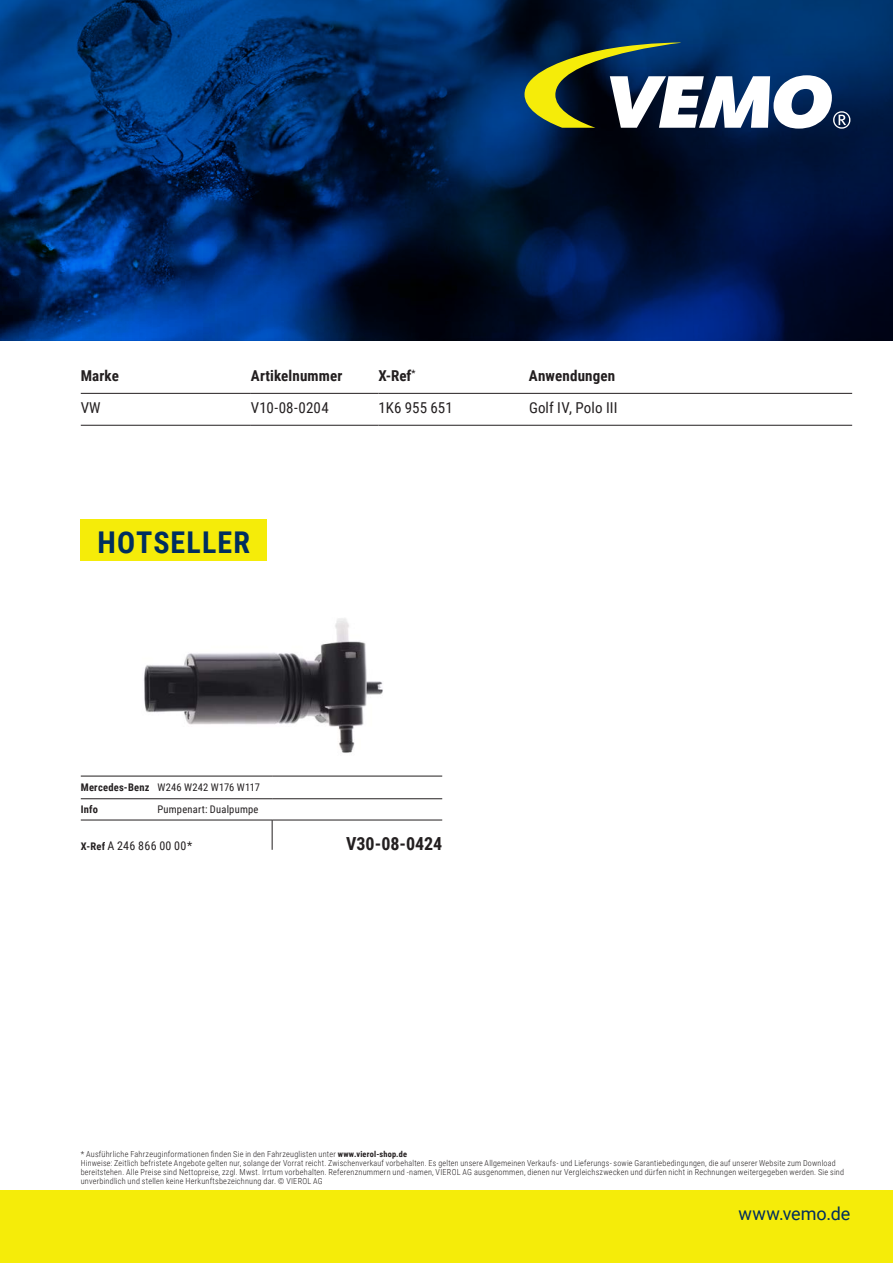
<style>
.page{position:relative;width:893px;height:1263px;background:#fff}
.page>*{position:absolute;margin:0;border:0;box-sizing:border-box;transform-origin:0 0}
.t1{font:700 30px "Roboto Condensed";letter-spacing:.035em;color:#002e5e}
.t2{font:18px "Roboto";color:#002e5e}
.t3{font:700 18px "Roboto Condensed";letter-spacing:-.005em;color:#231f20}
.t4{font:15px "Roboto Condensed";letter-spacing:.005em;color:#231f20}
.t5{font:700 15px "Roboto Condensed";letter-spacing:.01em;color:#231f20}
.t6{font:12px "Roboto Condensed";letter-spacing:.025em;color:#231f20}
.t7{font:700 10.5px/21.9px "Roboto Condensed";color:#231f20}
.t8{font:10.5px "Roboto Condensed";letter-spacing:.025em;color:#231f20}
.t9{font:300 8.25px/9px "Roboto Condensed";letter-spacing:.025em;color:#231f20}
.s1{font-weight:400}
.s2{font-weight:700;font-size:10.5px}
.s3{font-weight:700}
</style>
<div class="page">
<svg style="left:0;top:0;width:893px;height:340px;background:#002357"></svg>
<svg style="left:524px;top:43px;width:326px;height:86px"></svg>
<div style="left:0;top:1191px;width:893px;height:72px;background:#f5ec09"></div>
<img style="left:144px;top:618px;width:239px;height:135px">
<hr style="left:81px;top:776px;width:191px;height:1px;background:#231f20">
<hr style="left:272px;top:776px;width:170px;height:1px;background:#231f20">
<hr style="left:81px;top:798px;width:191px;height:1px;background:#231f20">
<hr style="left:272px;top:798px;width:170px;height:1px;background:#231f20">
<hr style="left:81px;top:820px;width:191px;height:1px;background:#231f20">
<hr style="left:272px;top:820px;width:170px;height:1px;background:#231f20">
<hr style="left:272px;top:820px;width:1px;height:30px;background:#231f20">
<div style="left:80px;top:519px;width:187px;height:42px;background:#f5ec09"></div>
<hr style="left:81px;top:393px;width:170px;height:1px;background:#231f20">
<hr style="left:251px;top:393px;width:127px;height:1px;background:#231f20">
<hr style="left:378px;top:393px;width:151px;height:1px;background:#231f20">
<hr style="left:529px;top:393px;width:323px;height:1px;background:#231f20">
<hr style="left:81px;top:425px;width:170px;height:1px;background:#231f20">
<hr style="left:251px;top:425px;width:127px;height:1px;background:#231f20">
<hr style="left:378px;top:425px;width:151px;height:1px;background:#231f20">
<hr style="left:529px;top:425px;width:323px;height:1px;background:#231f20">
<h3 class="t5" style="left:81px;top:366px;width:40px">Marke</h3>
<h3 class="t5" style="left:251px;top:366px;width:93px">Artikelnummer</h3>
<h3 class="t5" style="left:378px;top:366px;width:39px">X-Ref<sup>*</sup></h3>
<h3 class="t5" style="left:529px;top:366px;width:88px">Anwendungen</h3>
<h3 class="t4" style="left:81px;top:397px;width:21px">VW</h3>
<h3 class="t4" style="left:251px;top:397px;width:79px">V10-08-0204</h3>
<h3 class="t4" style="left:378px;top:397px;width:76px">1K6 955 651</h3>
<h3 class="t4" style="left:529px;top:397px;width:90px">Golf IV, Polo III</h3>
<h1 class="t1" style="left:98px;top:521px;width:154px">HOTSELLER</h1>
<p class="t7" style="left:81px;top:776px;width:181px">Mercedes-Benz <span class="s1">W246 W242 W176 W117<br></span>Info</p>
<p class="t8" style="left:157px;top:802px;width:103px">Pumpenart: Dualpumpe</p>
<h3 class="t6" style="left:81px;top:837px;width:113px"><span class="s2">X-Ref</span> A 246 866 00 00*</h3>
<h2 class="t3" style="left:346px;top:831px;width:98px">V30-08-0424</h2>
<p class="t9" style="left:81px;top:1149px;width:765px">* Ausführliche Fahrzeuginformationen finden Sie in den Fahrzeuglisten unter <span class="s3">www.vierol-shop.de<br></span>Hinweise: Zeitlich befristete Angebote gelten nur, solange der Vorrat reicht. Zwischenverkauf vorbehalten. Es gelten unsere Allgemeinen Verkaufs- und Lieferungs- sowie Garantiebedingungen, die auf unserer Website zum Download bereitstehen. Alle Preise sind Nettopreise, zzgl. Mwst. Irrtum vorbehalten. Referenznummern und -namen, VIEROL AG ausgenommen, dienen nur Vergleichszwecken und dürfen nicht in Rechnungen weitergegeben werden. Sie sind unverbindlich und stellen keine Herkunftsbezeichnung dar. © VIEROL AG</p>
<h2 class="t2" style="left:738px;top:1201px;width:113px">www.vemo.de</h2>
</div>
